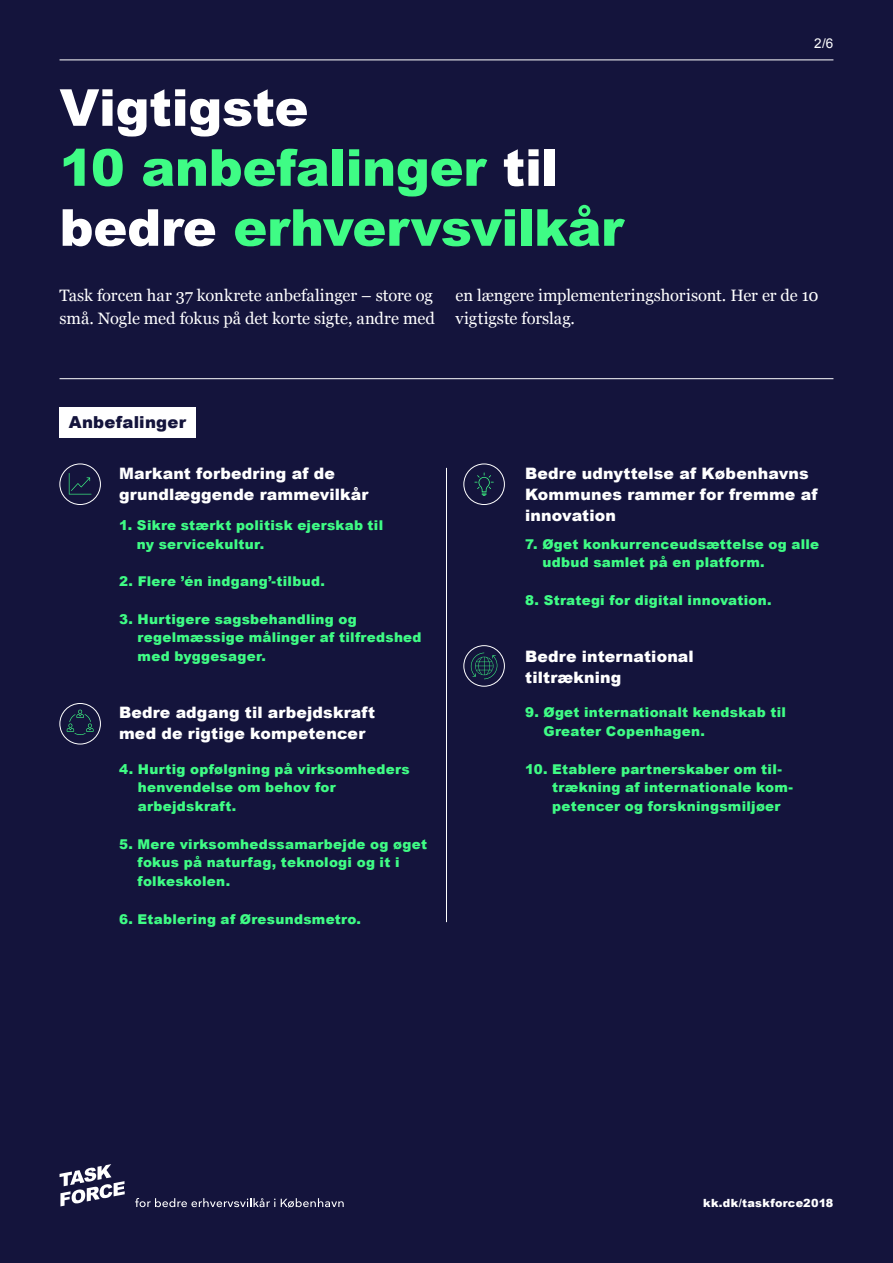
<style>
.page{position:relative;width:893px;height:1263px;background:#14143c}
.page>*{position:absolute;margin:0;border:0;box-sizing:border-box;transform-origin:0 0}
.t1{font:900 51px/60px "Arial";letter-spacing:-.01em;color:#3ffc85}
.t2{font:16.5px/22.5px "Georgia";letter-spacing:-.005em;color:#fff}
.t3{font:900 16.5px "Arial";letter-spacing:.015em;color:#14143c}
.t4{font:900 15.75px/21px "Arial";letter-spacing:.01em;color:#fff}
.t5{font:900 13.5px/18.8px "Arial";letter-spacing:.02em;color:#3ffc85}
.t6{font:13.5px "Arial";color:#fff}
.t7{font:900 11.25px "Arial";letter-spacing:.02em;color:#fff}
.s1{color:#fff}
</style>
<div class="page">
<svg style="left:60px;top:1164px;width:65px;height:42px"></svg>
<svg style="left:135px;top:1198px;width:209px;height:10px"></svg>
<hr style="left:60px;top:60px;width:773px;height:1px;background:#fff">
<hr style="left:60px;top:378px;width:773px;height:1px;background:#fff">
<hr style="left:446px;top:468px;width:1px;height:454px;background:#fff">
<div style="left:60px;top:407px;width:136px;height:30px;background:#fff"></div>
<div style="left:463px;top:464px;width:42px;height:41px;border:1px solid #fff;border-radius:50%"></div>
<svg style="left:474px;top:472px;width:20px;height:24px"></svg>
<div style="left:60px;top:703px;width:41px;height:41px;border:1px solid #fff;border-radius:50%"></div>
<svg style="left:67px;top:709px;width:27px;height:26px"></svg>
<div style="left:463px;top:645px;width:42px;height:41px;border:1px solid #fff;border-radius:50%"></div>
<svg style="left:471px;top:653px;width:26px;height:26px"></svg>
<div style="left:60px;top:464px;width:41px;height:41px;border:1px solid #fff;border-radius:50%"></div>
<svg style="left:69px;top:473px;width:22px;height:21px"></svg>
<h1 class="t1" style="left:60px;top:81px;width:566px"><span class="s1">Vigtigste<br></span>10 anbefalinger <span class="s1">til bedre</span> erhvervsvilkår</h1>
<p class="t6" style="left:814px;top:36px;width:21px">2/6</p>
<p class="t2" style="left:60px;top:286px;width:377px">Task forcen har 37 konkrete anbefalinger – store og små. Nogle med fokus på det korte sigte, andre med</p>
<p class="t2" style="left:455px;top:286px;width:365px">en længere implementeringshorisont. Her er de 10 vigtigste forslag.</p>
<p class="t3" style="left:69px;top:415px;width:119px">Anbefalinger</p>
<p class="t4" style="left:119px;top:464px;width:251px">Markant forbedring af de grundlæggende rammevilkår</p>
<p class="t5" style="left:137px;top:516px;width:248px;text-indent:-18px">1. Sikre stærkt politisk ejerskab til ny servicekultur.</p>
<p class="t5" style="left:119px;top:573px;width:207px">2. Flere ’én indgang’-tilbud.</p>
<p class="t5" style="left:138px;top:610px;width:286px;text-indent:-19px">3. Hurtigere sagsbehandling og regelmæssige målinger af tilfredshed med byggesager.</p>
<p class="t4" style="left:119px;top:703px;width:257px">Bedre adgang til arbejdskraft med de rigtige kompetencer</p>
<p class="t5" style="left:138px;top:760px;width:273px;text-indent:-19px">4. Hurtig opfølgning på virksomheders henvendelse om behov for arbejdskraft.</p>
<p class="t5" style="left:138px;top:835px;width:291px;text-indent:-18px">5. Mere virksomhedssamarbejde og øget fokus på naturfag, teknologi og it i folkeskolen.</p>
<p class="t5" style="left:119px;top:910px;width:244px">6. Etablering af Øresundsmetro.</p>
<p class="t4" style="left:525px;top:464px;width:294px">Bedre udnyttelse af Københavns<br>Kommunes rammer for fremme af innovation</p>
<p class="t5" style="left:542px;top:535px;width:278px;text-indent:-17px">7. Øget konkurrenceudsættelse og alle udbud samlet på en platform.</p>
<p class="t5" style="left:525px;top:591px;width:248px">8. Strategi for digital innovation.</p>
<p class="t4" style="left:525px;top:647px;width:170px">Bedre international tiltrækning</p>
<p class="t5" style="left:543px;top:704px;width:244px;text-indent:-18px">9. Øget internationalt kendskab til<br>Greater Copenhagen.</p>
<p class="t5" style="left:552px;top:760px;width:242px;text-indent:-27px">10. Etablere partnerskaber om til&shy;trækning af internationale kom&shy;petencer og forskningsmiljøer</p>
<p class="t7" style="left:703px;top:1198px;width:132px">kk.dk/taskforce2018</p>
</div>
